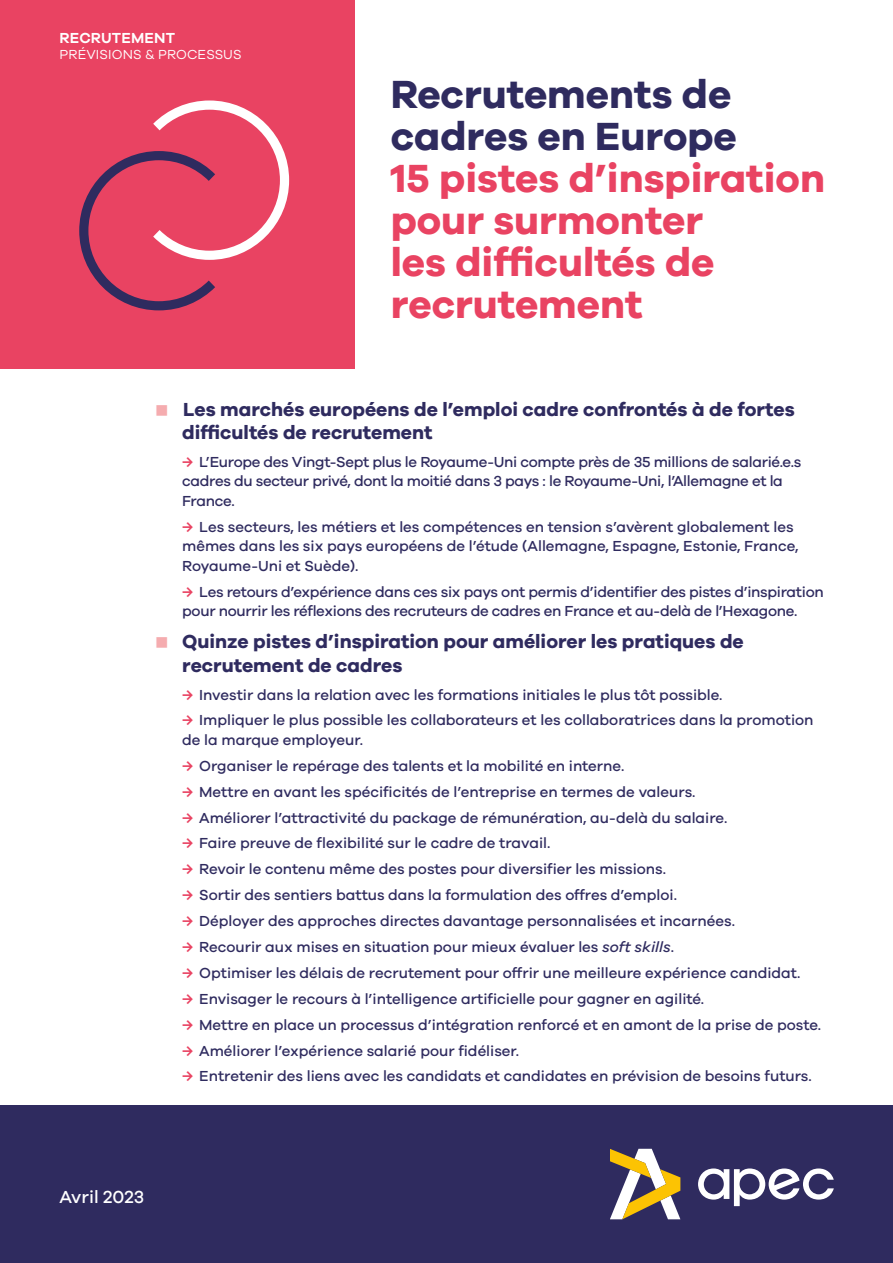
<style>
.page{position:relative;width:893px;height:1263px;background:#fff}
.page>*{position:absolute;margin:0;border:0;box-sizing:border-box;transform-origin:0 0}
.APEC_BigTitle{font:700 40.5px/42px "Galano Grotesque";color:#e94362}
.t1{font:700 19.5px/23.4px "Galano Grotesque";color:#2f2b5f}
.t2{font:500 18px "Galano Grotesque";color:#fff}
.t3{font:500 15px/19.5px "Galano Grotesque";color:#2f2b5f}
.t4{font:500 15px/19.5px "Galano Grotesque";letter-spacing:-.02em;color:#2f2b5f}
.t5{font:600 15px "Galano Grotesque";letter-spacing:.01em;color:#fff}
.t6{font:13.5px "Galano Grotesque";letter-spacing:.01em;color:#fff}
.s1{color:#2f2b5f}
.s2{color:#e94362}
.s3{font-style:italic}
</style>
<div class="page">
<div style="left:0;top:0;width:354px;height:368px;background:#e94362"></div>
<div style="left:0;top:1105px;width:893px;height:158px;background:#2f2b5f"></div>
<svg style="left:79px;top:100px;width:211px;height:211px"></svg>
<svg style="left:698px;top:1168px;width:135px;height:38px"></svg>
<svg style="left:610px;top:1149px;width:70px;height:70px"></svg>
<p class="t5" style="left:60px;top:29px;width:117px">RECRUTEMENT</p>
<p class="t6" style="left:60px;top:47px;width:184px">PRÉVISIONS &amp; PROCESSUS</p>
<p class="APEC_BigTitle" style="left:391px;top:72px;width:436px"><span class="s1">Recrutements de cadres en Europe<br></span>15 pistes d’inspiration pour surmonter<br>les difficultés de recrutement</p>
<p class="t1" style="left:182px;top:397px;width:614px">Les marchés européens de l’emploi cadre confrontés à de fortes difficultés de recrutement</p>
<p class="t4" style="left:182px;top:452px;width:621px"><span class="s2">→</span> L’Europe des Vingt-Sept plus le Royaume-Uni compte près de 35 millions de salarié.e.s cadres du secteur privé, dont la moitié dans 3 pays : le Royaume-Uni, l’Allemagne et la<br>France.</p>
<p class="t3" style="left:182px;top:517px;width:618px"><span class="s2">→</span> Les secteurs, les métiers et les compétences en tension s’avèrent globalement les mêmes dans les six pays européens de l’étude (Allemagne, Espagne, Estonie, France,<br>Royaume-Uni et Suède).</p>
<p class="t4" style="left:182px;top:581px;width:643px"><span class="s2">→</span> Les retours d’expérience dans ces six pays ont permis d’identifier des pistes d’inspiration pour nourrir les réflexions des recruteurs de cadres en France et au-delà de l’Hexagone.</p>
<p class="t1" style="left:182px;top:629px;width:563px">Quinze pistes d’inspiration pour améliorer les pratiques de recrutement de cadres</p>
<p class="t3" style="left:182px;top:684px;width:542px"><span class="s2">→</span> Investir dans la relation avec les formations initiales le plus tôt possible.</p>
<p class="t3" style="left:182px;top:710px;width:633px"><span class="s2">→</span> Impliquer le plus possible les collaborateurs et les collaboratrices dans la promotion de la marque employeur.</p>
<p class="t3" style="left:182px;top:755px;width:444px"><span class="s2">→</span> Organiser le repérage des talents et la mobilité en interne.</p>
<p class="t3" style="left:182px;top:781px;width:515px"><span class="s2">→</span> Mettre en avant les spécificités de l’entreprise en termes de valeurs.</p>
<p class="t3" style="left:182px;top:807px;width:547px"><span class="s2">→</span> Améliorer l’attractivité du package de rémunération, au-delà du salaire.</p>
<p class="t3" style="left:182px;top:833px;width:370px"><span class="s2">→</span> Faire preuve de flexibilité sur le cadre de travail.</p>
<p class="t3" style="left:182px;top:859px;width:485px"><span class="s2">→</span> Revoir le contenu même des postes pour diversifier les missions.</p>
<p class="t3" style="left:182px;top:885px;width:496px"><span class="s2">→</span> Sortir des sentiers battus dans la formulation des offres d’emploi.</p>
<p class="t3" style="left:182px;top:911px;width:554px"><span class="s2">→</span> Déployer des approches directes davantage personnalisées et incarnées.</p>
<p class="t3" style="left:182px;top:937px;width:493px"><span class="s2">→</span> Recourir aux mises en situation pour mieux évaluer les <span class="s3">soft skills</span>.</p>
<p class="t3" style="left:182px;top:963px;width:620px"><span class="s2">→</span> Optimiser les délais de recrutement pour offrir une meilleure expérience candidat.</p>
<p class="t3" style="left:182px;top:988px;width:524px"><span class="s2">→</span> Envisager le recours à l’intelligence artificielle pour gagner en agilité.</p>
<p class="t3" style="left:182px;top:1014px;width:640px"><span class="s2">→</span> Mettre en place un processus d’intégration renforcé et en amont de la prise de poste.</p>
<p class="t3" style="left:182px;top:1040px;width:338px"><span class="s2">→</span> Améliorer l’expérience salarié pour fidéliser.</p>
<p class="t3" style="left:182px;top:1066px;width:631px"><span class="s2">→</span> Entretenir des liens avec les candidats et candidates en prévision de besoins futurs.</p>
<p class="t2" style="left:60px;top:1186px;width:86px">Avril 2023</p>
</div>
